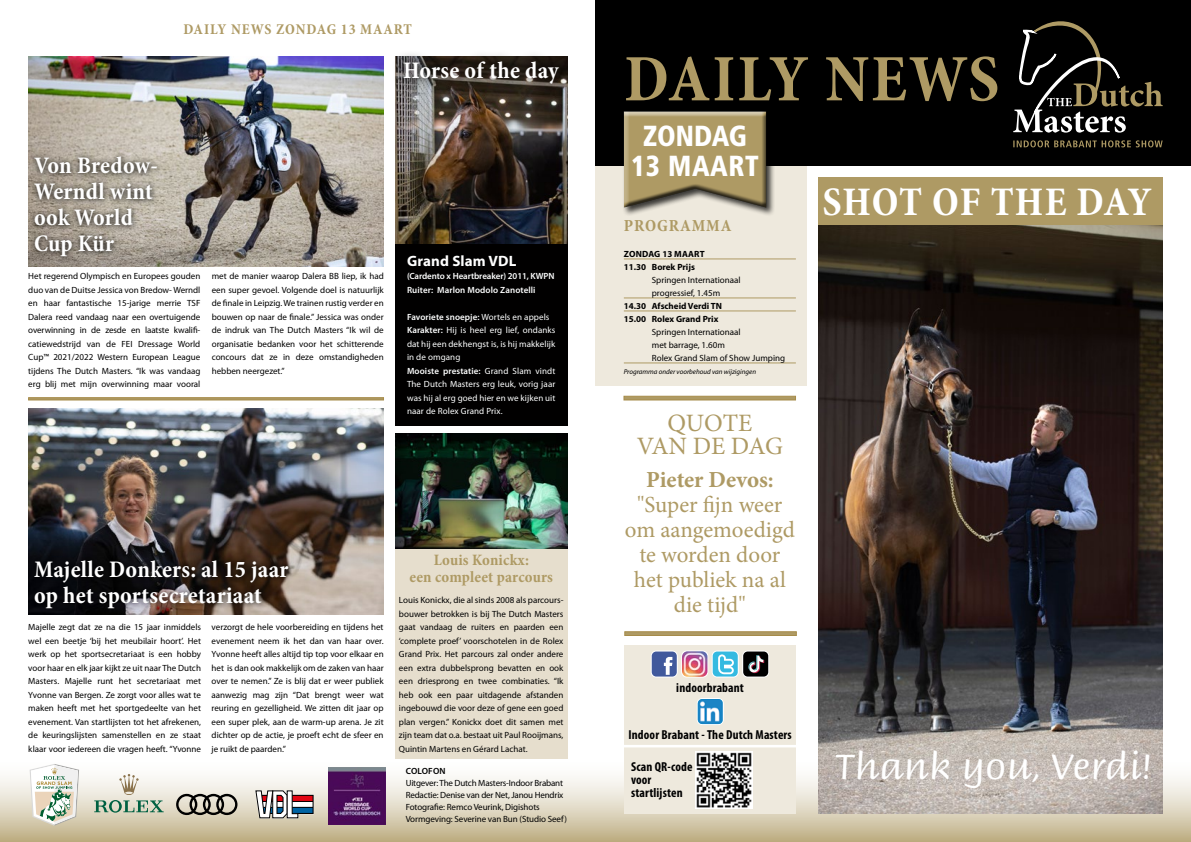
<style>
.page{position:relative;width:1191px;height:842px;background:#fff}
.page>*{position:absolute;margin:0;border:0;box-sizing:border-box;transform-origin:0 0}
.t1{font:700 condensed 67px "Minion Pro";letter-spacing:.03em;color:#ae9a64}
.t2{font:700 condensed 41px "Minion Pro";letter-spacing:.015em;color:#fff}
.t3{font:37.8px "Briem Script MM 329";color:#fff}
.t4{font:900 condensed 29px/30px "Frutiger";letter-spacing:.01em;color:#fff;text-align:center;scale:.94 1}
.t5{font:25px/23px "Minion Pro";letter-spacing:-.01em;color:#ae9a64;text-align:center}
.t6{font:700 condensed 24px/26px "Minion Pro";letter-spacing:.01em;color:#fff}
.t7{font:23px/25px "Minion Pro";color:#ae9a64;text-align:center}
.t8{font:700 23px "Minion Pro";color:#ae9a64}
.t9{font:700 condensed 17px "Minion Pro";letter-spacing:.05em;color:#ae9a64}
.t10{font:700 condensed 16px/17px "Minion Pro";letter-spacing:.01em;color:#ae9a64;text-align:center}
.t11{font:700 condensed 15px "Minion Pro";letter-spacing:.06em;color:#ae9a64}
.t12{font:700 15px "Myriad Pro";letter-spacing:.01em;color:#fff}
.t13{font:700 condensed 13px/13.1px "Myriad Pro";letter-spacing:.01em;color:#000}
.t14{font:9px/13.5px "Myriad Pro";color:#000;text-align:justify}
.t15{font:9px/13.5px "Myriad Pro";letter-spacing:.01em;color:#fff}
.t16{font:9px/12px "Myriad Pro";letter-spacing:-.02em;color:#000}
.t17{font:700 9px/13px "Myriad Pro";color:#000}
.t18{font:600 9px/13.5px "Myriad Pro";letter-spacing:.005em;color:#fff}
.t19{font:600 9px "Myriad Pro";letter-spacing:.02em;color:#000}
.t20{font:italic 7px "Myriad Pro";color:#000}
.s1{font-weight:600}
</style>
<div class="page">
<div style="left:395px;top:549px;width:172px;height:210px;background:#e6decd"></div>
<div style="left:0;top:759px;width:1191px;height:83px;background:linear-gradient(to bottom,#fff,#c3b48c)"></div>
<div style="left:624px;top:645px;width:171px;height:169px;background:#eee9dd"></div>
<div style="left:595px;top:162px;width:212px;height:224px;background:#eee9dd"></div>
<div style="left:818px;top:177px;width:344px;height:48px;background:#ae9a64"></div>
<div style="left:595px;top:0;width:596px;height:165px;background:#000"></div>
<svg style="left:1013px;top:21px;width:149px;height:126px"></svg>
<div style="left:622px;top:110px;width:153px;height:107px;background:#000;opacity:.75"></div>
<div style="left:622px;top:111px;width:145px;height:98px;background:#000;opacity:.75"></div>
<hr style="left:624px;top:259px;width:172px;height:1px;background:#ae9a64">
<hr style="left:624px;top:298px;width:172px;height:1px;background:#ae9a64">
<hr style="left:624px;top:311px;width:172px;height:1px;background:#ae9a64">
<hr style="left:624px;top:363px;width:172px;height:1px;background:#ae9a64">
<img style="left:651px;top:650px;width:118px;height:27px">
<svg style="left:697px;top:698px;width:27px;height:27px"></svg>
<img style="left:698px;top:699px;width:25px;height:25px">
<hr style="left:607px;top:745px;width:206px;height:2px;background:#fff">
<div style="left:624px;top:396px;width:171px;height:4px;background:#ad9559;border:1px solid #a78c4a"></div>
<svg style="left:624px;top:631px;width:172px;height:5px"></svg>
<img style="left:818px;top:225px;width:344px;height:589px">
<svg style="left:254px;top:789px;width:61px;height:30px"></svg>
<svg style="left:176px;top:794px;width:61px;height:21px"></svg>
<svg style="left:30px;top:764px;width:49px;height:62px"></svg>
<img style="left:328px;top:768px;width:57px;height:56px">
<svg style="left:94px;top:774px;width:70px;height:39px"></svg>
<img style="left:695px;top:752px;width:57px;height:56px">
<div style="left:395px;top:57px;width:172px;height:369px;background:#010000"></div>
<div style="left:28px;top:397px;width:356px;height:3px;background:#ae9a64;border:1px solid #a78c4a"></div>
<img style="left:395px;top:96px;width:172px;height:148px">
<div style="left:392px;top:49px;width:179px;height:47px;background:#000;opacity:.75"></div>
<img style="left:28px;top:408px;width:356px;height:206px">
<img style="left:28px;top:57px;width:356px;height:209px">
<div style="left:28px;top:151px;width:135px;height:112px;background:#000;opacity:.75"></div>
<div style="left:29px;top:554px;width:266px;height:61px;background:#000;opacity:.75"></div>
<img style="left:395px;top:434px;width:172px;height:115px">
<h3 class="t11" style="left:183px;top:20px;width:230px">DAILY NEWS ZONDAG 13 MAART</h3>
<h3 class="t6" style="left:403px;top:58px;width:157px">Horse of the day</h3>
<h3 class="t6" style="left:34px;top:154px;width:125px">Von Bredow-<br>Werndl wint ook World<br>Cup Kür</h3>
<p class="t14" style="left:28px;top:269px;width:174px">Het regerend Olympisch en Europees gouden duo van de Duitse Jessica von Bredow- Werndl en haar fantastische 15-jarige merrie TSF Dalera reed vandaag naar een overtuigende overwinning in de zesde en laatste kwalifi&shy;catiewedstrijd van de FEI Dressage World Cup™ 2021/2022 Western European League tijdens The Dutch Masters. “Ik was vandaag erg blij met mijn overwinning maar vooral</p>
<p class="t14" style="left:212px;top:269px;width:173px">met de manier waarop Dalera BB liep, ik had een super gevoel. Volgende doel is natuurlijk de finale in Leipzig. We trainen rustig verder en bouwen op naar de finale.” Jessica was onder de indruk van The Dutch Masters “Ik wil de organisatie bedanken voor het schitterende concours dat ze in deze omstandigheden hebben neergezet.”</p>
<h3 class="t12" style="left:407px;top:252px;width:111px">Grand Slam VDL</h3>
<p class="t18" style="left:407px;top:269px;width:149px">(Cardento x Heartbreaker) 2011, KWPN<br>Ruiter: Marlon Modolo Zanotelli</p>
<p class="t15" style="left:407px;top:310px;width:150px"><span class="s1">Favoriete snoepje:</span> Wortels en appels <span class="s1">Karakter:</span> Hij is heel erg lief, ondanks dat hij een dekhengst is, is hij makkelijk in de omgang<br><span class="s1">Mooiste prestatie:</span> Grand Slam vindt The Dutch Masters erg leuk, vorig jaar was hij al erg goed hier en we kijken uit naar de Rolex Grand Prix.</p>
<h3 class="t6" style="left:34px;top:557px;width:256px">Majelle Donkers: al 15 jaar op het sportsecretariaat</h3>
<h3 class="t10" style="left:409px;top:552px;width:145px">Louis Konickx:<br>een compleet parcours</h3>
<p class="t14" style="left:399px;top:593px;width:166px">Louis Konickx, die al sinds 2008 als parcours&shy;bouwer betrokken is bij The Dutch Masters gaat vandaag de ruiters en paarden een ‘complete proef’ voorschotelen in de Rolex Grand Prix. Het parcours zal onder andere een extra dubbelsprong bevatten en ook een driesprong en twee combinaties. “Ik heb ook een paar uitdagende afstanden ingebouwd die voor deze of gene een goed plan vergen.” Konickx doet dit samen met zijn team dat o.a. bestaat uit Paul Rooijmans, Quintin Martens en Gérard Lachat.</p>
<p class="t14" style="left:28px;top:620px;width:174px">Majelle zegt dat ze na die 15 jaar inmiddels wel een beetje ‘bij het meubilair hoort’. Het werk op het sportsecretariaat is een hobby voor haar en elk jaar kijkt ze uit naar The Dutch Masters. Majelle runt het secretariaat met Yvonne van Bergen. Ze zorgt voor alles wat te maken heeft met het sportgedeelte van het evenement. Van startlijsten tot het afrekenen, de keuringslijsten samenstellen en ze staat klaar voor iedereen die vragen heeft. “Yvonne</p>
<p class="t14" style="left:212px;top:620px;width:173px">verzorgt de hele voorbereiding en tijdens het evenement neem ik het dan van haar over.<br>Yvonne heeft alles altijd tip top voor elkaar en het is dan ook makkelijk om de zaken van haar over te nemen.” Ze is blij dat er weer publiek aanwezig mag zijn “Dat brengt weer wat reuring en gezelligheid. We zitten dit jaar op een super plek, aan de warm-up arena. Je zit dichter op de actie, je proeft echt de sfeer en je ruikt de paarden.”</p>
<p class="t19" style="left:406px;top:766px;width:41px">COLOFON</p>
<p class="t16" style="left:406px;top:777px;width:163px">Uitgever: The Dutch Masters-Indoor Brabant Redactie: Denise van der Net, Janou Hendrix Fotografie: Remco Veurink, Digishots Vormgeving: Severine van Bun (Studio Seef)</p>
<h1 class="t1" style="left:624px;top:39px;width:377px">DAILY NEWS</h1>
<h3 class="t4" style="left:631px;top:121px;width:137px">ZONDAG<br>13 MAART</h3>
<h3 class="t9" style="left:624px;top:215px;width:109px">PROGRAMMA</h3>
<p class="t17" style="left:624px;top:247px;width:82px">ZONDAG 13 MAART<br>11.30 Borek Prijs</p>
<p class="t14" style="left:652px;top:273px;width:90px;line-height:13px">Springen Internationaal progressief, 1.45m</p>
<p class="t17" style="left:624px;top:299px;width:99px">14.30 Afscheid Verdi TN<br>15.00 Rolex Grand Prix</p>
<p class="t14" style="left:652px;top:325px;width:135px;line-height:13px;text-align:left">Springen Internationaal<br>met barrage, 1.60m<br>Rolex Grand Slam of Show Jumping</p>
<p class="t20" style="left:624px;top:368px;width:134px">Programma onder voorbehoud van wijzigingen</p>
<h3 class="t5" style="left:637px;top:412px;width:147px">QUOTE<br>VAN DE DAG</h3>
<h3 class="t8" style="left:646px;top:466px;width:129px">Pieter Devos:</h3>
<h3 class="t7" style="left:625px;top:492px;width:171px">"Super fijn weer om aangemoedigd te worden door het publiek na al die tijd"</h3>
<h3 class="t13" style="left:676px;top:681px;width:69px">indoorbrabant</h3>
<h3 class="t13" style="left:628px;top:728px;width:165px">Indoor Brabant - The Dutch Masters</h3>
<h3 class="t13" style="left:631px;top:761px;width:63px">Scan QR-code voor startlijsten</h3>
<h2 class="t2" style="left:822px;top:177px;width:331px">SHOT OF THE DAY</h2>
<h3 class="t3" style="left:835px;top:745px;width:318px">Thank you, Verdi!</h3>
</div>
